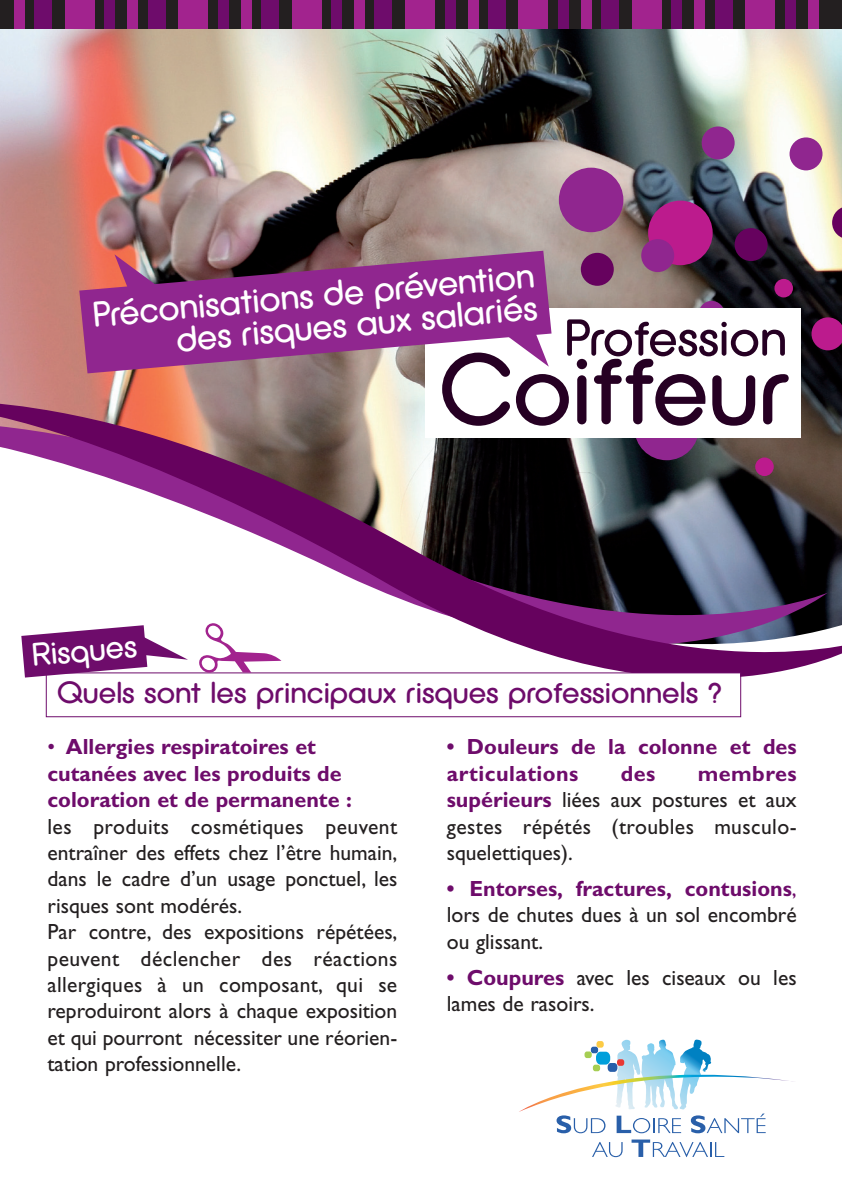
<style>
.page{position:relative;width:842px;height:1191px;background:#fff}
.page>*{position:absolute;margin:0;border:0;box-sizing:border-box;transform-origin:0 0}
.t1{font:98.4px "Defused";color:#260023}
.t2{font:51px "Defused";color:#260023}
.t3{font:35.2px/31.8px "Defused";color:#fff;text-align:right}
.t4{font:32px "Defused";color:#fff}
.t5{font:30px "Defused";color:#6e0c6b}
.t6{font:22px/26.4px "Gill Sans";color:#231f20}
.t7{font:700 22px/26.4px "Gill Sans";color:#6e0c6b}
.s1{font-weight:400}
.s2{font-weight:700;color:#6e0c6b}
.s3{color:#6e0c6b}
</style>
<div class="page">
<img style="left:0;top:28px;width:842px;height:343px">
<div style="left:559px;top:168px;width:64px;height:64px;background:#90268f;border-radius:50%"></div>
<div style="left:648px;top:201px;width:65px;height:64px;background:#bc1b8d;border-radius:50%"></div>
<div style="left:641px;top:239px;width:33px;height:33px;background:#90268f;border-radius:50%"></div>
<div style="left:789px;top:137px;width:33px;height:33px;background:#90268f;border-radius:50%"></div>
<div style="left:581px;top:253px;width:33px;height:33px;background:#66025e;border-radius:50%"></div>
<svg style="left:811px;top:317px;width:31px;height:33px"></svg>
<div style="left:735px;top:228px;width:32px;height:33px;background:#66025e;border-radius:50%"></div>
<div style="left:774px;top:279px;width:19px;height:18px;background:#bc1b8d;border-radius:50%"></div>
<div style="left:699px;top:301px;width:25px;height:25px;background:#90268f;border-radius:50%"></div>
<svg style="left:832px;top:206px;width:10px;height:33px"></svg>
<div style="left:702px;top:126px;width:33px;height:33px;background:#90268f;border-radius:50%"></div>
<svg style="left:0;top:371px;width:842px;height:317px"></svg>
<div style="left:425px;top:308px;width:375px;height:130px;background:#fff"></div>
<svg style="left:79px;top:251px;width:472px;height:122px;background:#96438b"></svg>
<svg style="left:115px;top:254px;width:41px;height:33px"></svg>
<svg style="left:507px;top:333px;width:42px;height:34px"></svg>
<div style="left:47px;top:673px;width:693px;height:43px;background:#fff"></div>
<div style="left:46px;top:672px;width:695px;height:45px;border:1px solid #6e0c6b"></div>
<svg style="left:21px;top:625px;width:167px;height:52px"></svg>
<svg style="left:556px;top:1115px;width:49px;height:18px"></svg>
<svg style="left:617px;top:1115px;width:64px;height:18px"></svg>
<svg style="left:691px;top:1113px;width:75px;height:20px"></svg>
<svg style="left:592px;top:1142px;width:31px;height:15px"></svg>
<svg style="left:631px;top:1139px;width:93px;height:18px"></svg>
<img style="left:617px;top:1039px;width:57px;height:16px">
<img style="left:682px;top:1039px;width:28px;height:16px">
<img style="left:519px;top:1055px;width:275px;height:57px">
<div style="left:608px;top:1063px;width:9px;height:8px;background:#295fa9;border-radius:3px"></div>
<svg style="left:596px;top:1051px;width:14px;height:13px"></svg>
<div style="left:617px;top:1059px;width:7px;height:6px;background:#e93934;border-radius:3px"></div>
<div style="left:591px;top:1046px;width:7px;height:7px;background:#295fa9;border-radius:3px"></div>
<div style="left:584px;top:1051px;width:8px;height:7px;background:#a6ce53;border-radius:3px"></div>
<div style="left:596px;top:1041px;width:8px;height:6px;background:#fccb45;border-radius:3px"></div>
<div style="left:593px;top:1064px;width:7px;height:7px;background:#a6ce53;border-radius:3px"></div>
<div style="left:0;top:0;width:842px;height:28px;background:#231f20"></div>
<div style="left:14px;top:0;width:11px;height:28px;background:#a2238e"></div>
<div style="left:105px;top:0;width:10px;height:28px;background:#6e0c6b"></div>
<div style="left:35px;top:0;width:17px;height:28px;background:#6e0c6b"></div>
<div style="left:65px;top:0;width:30px;height:28px;background:#a2238e"></div>
<div style="left:128px;top:0;width:10px;height:28px;background:#a2238e"></div>
<div style="left:218px;top:0;width:11px;height:28px;background:#6e0c6b"></div>
<div style="left:148px;top:0;width:17px;height:28px;background:#6e0c6b"></div>
<div style="left:179px;top:0;width:29px;height:28px;background:#a2238e"></div>
<div style="left:241px;top:0;width:11px;height:28px;background:#a2238e"></div>
<div style="left:331px;top:0;width:11px;height:28px;background:#6e0c6b"></div>
<div style="left:261px;top:0;width:17px;height:28px;background:#6e0c6b"></div>
<div style="left:292px;top:0;width:29px;height:28px;background:#a2238e"></div>
<div style="left:355px;top:0;width:10px;height:28px;background:#a2238e"></div>
<div style="left:445px;top:0;width:10px;height:28px;background:#6e0c6b"></div>
<div style="left:375px;top:0;width:17px;height:28px;background:#6e0c6b"></div>
<div style="left:405px;top:0;width:30px;height:28px;background:#a2238e"></div>
<div style="left:468px;top:0;width:10px;height:28px;background:#a2238e"></div>
<div style="left:558px;top:0;width:11px;height:28px;background:#6e0c6b"></div>
<div style="left:488px;top:0;width:17px;height:28px;background:#6e0c6b"></div>
<div style="left:519px;top:0;width:29px;height:28px;background:#a2238e"></div>
<div style="left:581px;top:0;width:11px;height:28px;background:#a2238e"></div>
<div style="left:672px;top:0;width:10px;height:28px;background:#6e0c6b"></div>
<div style="left:602px;top:0;width:17px;height:28px;background:#6e0c6b"></div>
<div style="left:632px;top:0;width:29px;height:28px;background:#a2238e"></div>
<div style="left:695px;top:0;width:10px;height:28px;background:#a2238e"></div>
<div style="left:785px;top:0;width:10px;height:28px;background:#6e0c6b"></div>
<div style="left:715px;top:0;width:17px;height:28px;background:#6e0c6b"></div>
<div style="left:745px;top:0;width:30px;height:28px;background:#a2238e"></div>
<div style="left:808px;top:0;width:10px;height:28px;background:#a2238e"></div>
<svg style="left:198px;top:622px;width:87px;height:52px"></svg>
<h3 class="t3" style="left:91px;top:299px;width:445px;rotate:-5deg">Préconisations de prévention des risques aux salariés</h3>
<h2 class="t2" style="left:564px;top:308px;width:224px">Profession</h2>
<h1 class="t1" style="left:439px;top:333px;width:353px">Coiffeur</h1>
<h3 class="t4" style="left:31px;top:643px;width:107px;rotate:-5deg">Risques</h3>
<h3 class="t5" style="left:57px;top:681px;width:667px">Quels sont les principaux risques professionnels ?</h3>
<p class="t7" style="left:47px;top:736px;width:306px"><span class="s1">•</span> Allergies respiratoires et cutanées avec les produits de coloration et de permanente :</p>
<p class="t6" style="left:47px;top:815px;width:351px">les produits cosmétiques peuvent entraîner des effets chez l’être humain, dans le cadre d’un usage ponctuel, les risques sont modérés.<br>Par contre, des expositions répétées, peuvent déclencher des réactions allergiques à un composant, qui se reproduiront alors à chaque exposition et qui pourront nécessiter une réorien&shy;tation professionnelle.</p>
<p class="t7" style="left:447px;top:736px;width:351px">• Douleurs de la colonne et des articulations</p>
<p class="t6" style="left:447px;top:762px;width:351px;text-align:justify;text-indent:251px"><span class="s2">membres supérieurs</span> liées aux postures et aux gestes répétés (troubles musculo&shy;squelettiques).</p>
<p class="t6" style="left:447px;top:878px;width:351px;text-align:justify"><span class="s2">• Entorses, fractures, contusions</span><span class="s3">, </span>lors de chutes dues à un sol encombré ou glissant.</p>
<p class="t6" style="left:447px;top:966px;width:351px"><span class="s2">• Coupures</span> avec les ciseaux ou les lames de rasoirs.</p>
<p class="t7" style="left:621px;top:762px;width:36px">des</p>
</div>
